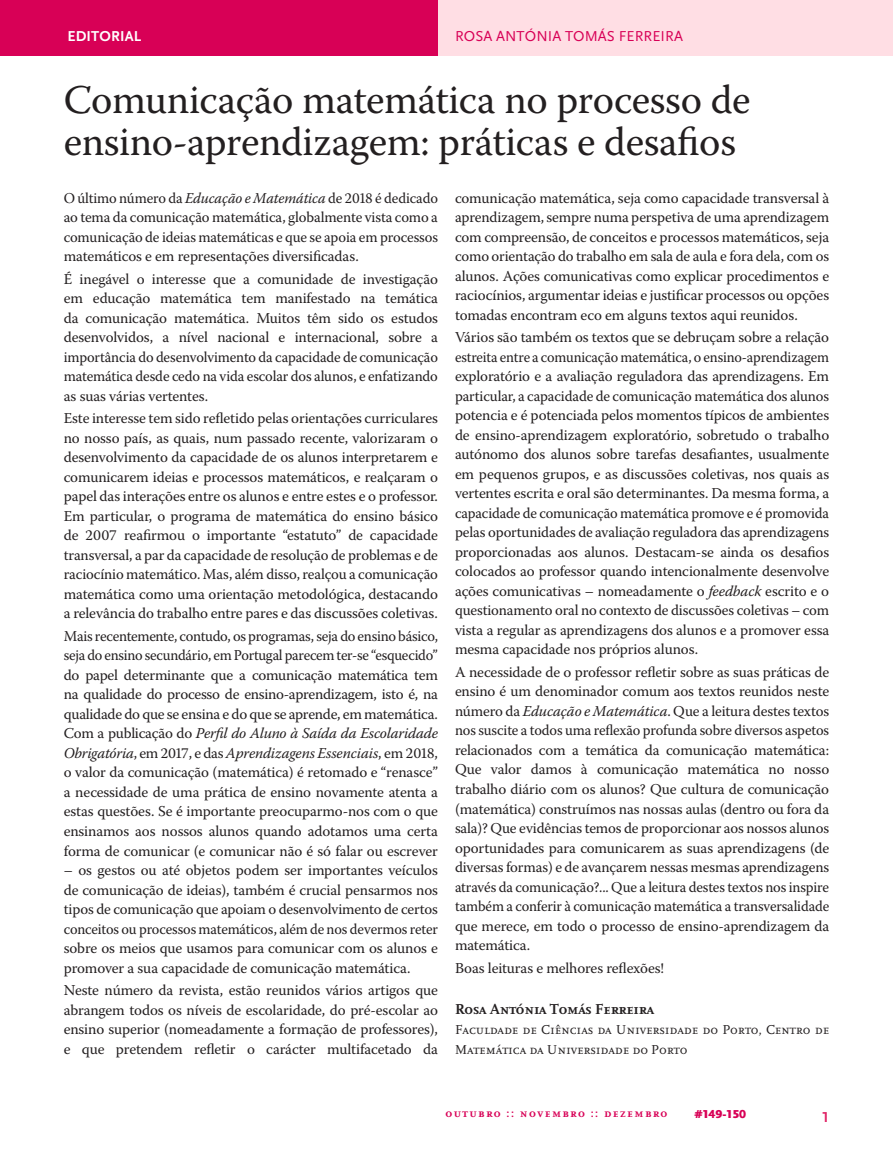
<style>
.page{position:relative;width:893px;height:1149px;background:#fff}
.page>*{position:absolute;margin:0;border:0;box-sizing:border-box;transform-origin:0 0}
.ARTIGO_TITULO{font:40.5px/42px "Warnock Pro";letter-spacing:-.01em;color:#231f20}
.TEXTO_PRINCIPAL{font:15px/19.5px "Warnock Pro";letter-spacing:-.01em;color:#231f20;text-align:justify}
.TEXTO_PRINCIPAL-2{font:15px/19.5px "Warnock Pro";letter-spacing:-.01em;color:#231f20;text-align:justify;scale:.96 1}
.t1{font:15px "Scala Sans Pro";letter-spacing:.005em;color:#d80056}
.FINAL_AUTOR_ARTIGO{font:700 15px "Scala Caps";letter-spacing:-.01em;color:#231f20}
.t2{font:700 15px "Scala Sans Pro";letter-spacing:.01em;color:#fff}
.t3{font:15px "Scala Sans Bold LF";color:#e02265}
.INSTITUIÇÃO_AUTOR_AR{font:13.5px/20.2px "Scala Caps";letter-spacing:-.01em;color:#231f20}
.t4{font:700 12px "Scala Caps";letter-spacing:.12em;color:#d80056}
.t5{font:900 12px "Scala Sans Pro";color:#d80056}
.s1{font-style:italic}
</style>
<div class="page">
<div style="left:0;top:0;width:438px;height:55px;background:#d80056"></div>
<div style="left:438px;top:0;width:455px;height:55px;background:#ffdee4"></div>
<p class="t2" style="left:68px;top:27px;width:75px">EDITORIAL</p>
<p class="t1" style="left:455px;top:27px;width:229px">ROSA ANTÓNIA TOMÁS FERREIRA</p>
<p class="ARTIGO_TITULO" style="left:64px;top:78px;width:688px">Comunicação matemática no processo de ensino-aprendizagem: práticas e desafios</p>
<p class="TEXTO_PRINCIPAL-2" style="left:64px;top:187px;width:391px">O último número da <span class="s1">Educação e Matemática</span> de 2018 é dedicado ao tema da comunicação matemática, globalmente vista como a comunicação de ideias matemáticas e que se apoia em processos matemáticos e em representações diversificadas.</p>
<p class="TEXTO_PRINCIPAL" style="left:64px;top:268px;width:376px">É inegável o interesse que a comunidade de investigação em educação matemática tem manifestado na temática da comunicação matemática. Muitos têm sido os estudos desenvolvidos, a nível nacional e internacional, sobre a importância do desenvolvimento da capacidade de comunicação matemática desde cedo na vida escolar dos alunos, e enfatizando as suas várias vertentes.</p>
<p class="TEXTO_PRINCIPAL" style="left:64px;top:408px;width:376px">Este interesse tem sido refletido pelas orientações curriculares no nosso país, as quais, num passado recente, valorizaram o desenvolvimento da capacidade de os alunos interpretarem e comunicarem ideias e processos matemáticos, e realçaram o papel das interações entre os alunos e entre estes e o professor.<br>Em particular, o programa de matemática do ensino básico de 2007 reafirmou o importante “estatuto” de capacidade transversal, a par da capacidade de resolução de problemas e de raciocínio matemático. Mas, além disso, realçou a comunicação matemática como uma orientação metodológica, destacando a relevância do trabalho entre pares e das discussões coletivas.</p>
<p class="TEXTO_PRINCIPAL" style="left:64px;top:625px;width:376px">Mais recentemente, contudo, os programas, seja do ensino básico, seja do ensino secundário, em Portugal parecem ter-se “esquecido” do papel determinante que a comunicação matemática tem na qualidade do processo de ensino-aprendizagem, isto é, na qualidade do que se ensina e do que se aprende, em matemática.<br>Com a publicação do <span class="s1">Perfil do Aluno à Saída da Escolaridade Obrigatória</span>, em 2017, e das <span class="s1">Aprendizagens Essenciais</span>, em 2018, o valor da comunicação (matemática) é retomado e “renasce” a necessidade de uma prática de ensino novamente atenta a estas questões. Se é importante preocuparmo-nos com o que ensinamos aos nossos alunos quando adotamos uma certa forma de comunicar (e comunicar não é só falar ou escrever</p>
<p class="TEXTO_PRINCIPAL" style="left:64px;top:859px;width:376px">– os gestos ou até objetos podem ser importantes veículos de comunicação de ideias), também é crucial pensarmos nos tipos de comunicação que apoiam o desenvolvimento de certos conceitos ou processos matemáticos, além de nos devermos reter sobre os meios que usamos para comunicar com os alunos e promover a sua capacidade de comunicação matemática.</p>
<p class="TEXTO_PRINCIPAL" style="left:64px;top:979px;width:376px">Neste número da revista, estão reunidos vários artigos que abrangem todos os níveis de escolaridade, do pré-escolar ao ensino superior (nomeadamente a formação de professores), e que pretendem refletir o carácter multifacetado da</p>
<p class="TEXTO_PRINCIPAL" style="left:455px;top:187px;width:376px">comunicação matemática, seja como capacidade transversal à aprendizagem, sempre numa perspetiva de uma aprendizagem com compreensão, de conceitos e processos matemáticos, seja como orientação do trabalho em sala de aula e fora dela, com os alunos. Ações comunicativas como explicar procedimentos e raciocínios, argumentar ideias e justificar processos ou opções tomadas encontram eco em alguns textos aqui reunidos.</p>
<p class="TEXTO_PRINCIPAL" style="left:455px;top:327px;width:376px">Vários são também os textos que se debruçam sobre a relação estreita entre a comunicação matemática, o ensino-aprendizagem exploratório e a avaliação reguladora das aprendizagens. Em particular, a capacidade de comunicação matemática dos alunos potencia e é potenciada pelos momentos típicos de ambientes de ensino-aprendizagem exploratório, sobretudo o trabalho autónomo dos alunos sobre tarefas desafiantes, usualmente em pequenos grupos, e as discussões coletivas, nos quais as vertentes escrita e oral são determinantes. Da mesma forma, a capacidade de comunicação matemática promove e é promovida pelas oportunidades de avaliação reguladora das aprendizagens proporcionadas aos alunos. Destacam-se ainda os desafios colocados ao professor quando intencionalmente desenvolve ações comunicativas – nomeadamente o <span class="s1">feedback</span> escrito e o questionamento oral no contexto de discussões coletivas – com vista a regular as aprendizagens dos alunos e a promover essa mesma capacidade nos próprios alunos.</p>
<p class="TEXTO_PRINCIPAL" style="left:455px;top:661px;width:376px">A necessidade de o professor refletir sobre as suas práticas de ensino é um denominador comum aos textos reunidos neste número da <span class="s1">Educação e Matemática</span>. Que a leitura destes textos nos suscite a todos uma reflexão profunda sobre diversos aspetos relacionados com a temática da comunicação matemática:<br>Que valor damos à comunicação matemática no nosso trabalho diário com os alunos? Que cultura de comunicação (matemática) construímos nas nossas aulas (dentro ou fora da sala)? Que evidências temos de proporcionar aos nossos alunos oportunidades para comunicarem as suas aprendizagens (de diversas formas) e de avançarem nessas mesmas aprendizagens através da comunicação?... Que a leitura destes textos nos inspire também a conferir à comunicação matemática a transversalidade que merece, em todo o processo de ensino-aprendizagem da matemática.</p>
<p class="TEXTO_PRINCIPAL" style="left:455px;top:958px;width:210px">Boas leituras e melhores reflexões!</p>
<p class="FINAL_AUTOR_ARTIGO" style="left:455px;top:999px;width:200px">Rosa Antónia Tomás Ferreira</p>
<p class="INSTITUIÇÃO_AUTOR_AR" style="left:455px;top:1019px;width:376px">Faculdade de Ciências da Universidade do Porto, Centro de<br>Matemática da Universidade do Porto</p>
<p class="t4" style="left:445px;top:1105px;width:224px">outubro :: novembro :: dezembro</p>
<p class="t5" style="left:695px;top:1106px;width:53px">#149-150</p>
<p class="t3" style="left:822px;top:1108px;width:9px">1</p>
</div>
